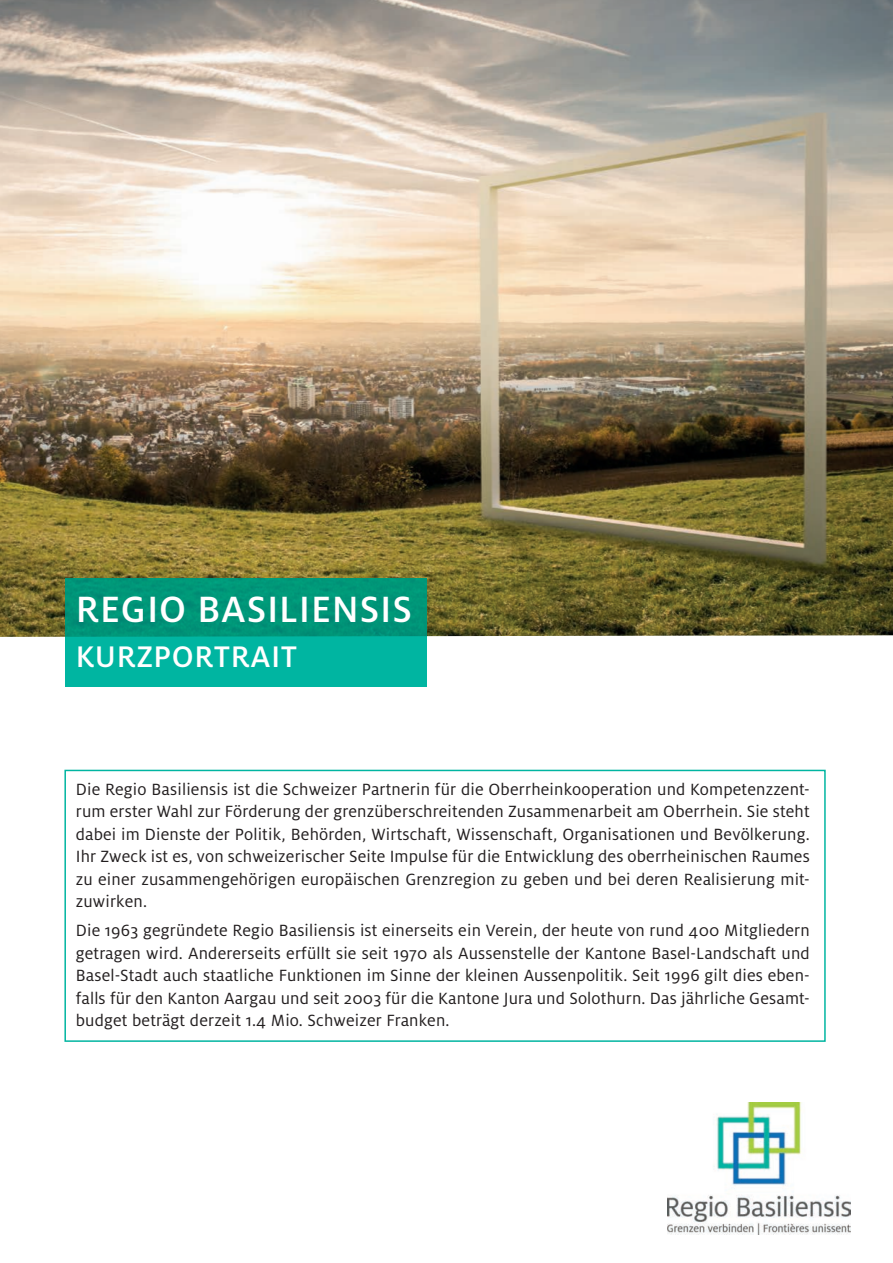
<style>
.page{position:relative;width:893px;height:1263px;background:#fff}
.page>*{position:absolute;margin:0;border:0;box-sizing:border-box;transform-origin:0 0}
.t1{font:500 40.5px "Milo Pro";letter-spacing:.02em;color:#fff}
.t2{font:500 33px "Milo Pro";letter-spacing:.02em;color:#fff}
.t3{font:18px/22.5px "Milo Pro";letter-spacing:.01em;color:#231f20;text-align:justify}
</style>
<div class="page">
<img style="left:0;top:0;width:893px;height:637px">
<svg style="left:65px;top:578px;width:362px;height:109px;background:#00a38a"></svg>
<img style="left:667px;top:1102px;width:183px;height:132px">
<div style="left:64px;top:770px;width:762px;height:272px;background:#fff;border:2px solid #00b5a1"></div>
<h1 class="t1" style="left:76px;top:587px;width:338px">REGIO BASILIENSIS</h1>
<h2 class="t2" style="left:76px;top:639px;width:222px">KURZPORTRAIT</h2>
<p class="t3" style="left:76px;top:778px;width:736px">Die Regio Basiliensis ist die Schweizer Partnerin für die Oberrheinkooperation und Kompetenzzent&shy;rum erster Wahl zur Förderung der grenzüberschreitenden Zusammenarbeit am Oberrhein. Sie steht dabei im Dienste der Politik, Behörden, Wirtschaft, Wissenschaft, Organisationen und Bevölkerung.<br>Ihr Zweck ist es, von schweizerischer Seite Impulse für die Entwicklung des oberrheinischen Raumes zu einer zusammengehörigen europäischen Grenzregion zu geben und bei deren Realisierung mit&shy;zuwirken.</p>
<p class="t3" style="left:76px;top:919px;width:736px">Die 1963 gegründete Regio Basiliensis ist einerseits ein Verein, der heute von rund 400 Mitgliedern getragen wird. Andererseits erfüllt sie seit 1970 als Aussenstelle der Kantone Basel-Landschaft und Basel-Stadt auch staatliche Funktionen im Sinne der kleinen Aussenpolitik. Seit 1996 gilt dies eben&shy;falls für den Kanton Aargau und seit 2003 für die Kantone Jura und Solothurn. Das jährliche Gesamt&shy;budget beträgt derzeit 1.4 Mio. Schweizer Franken.</p>
</div>
